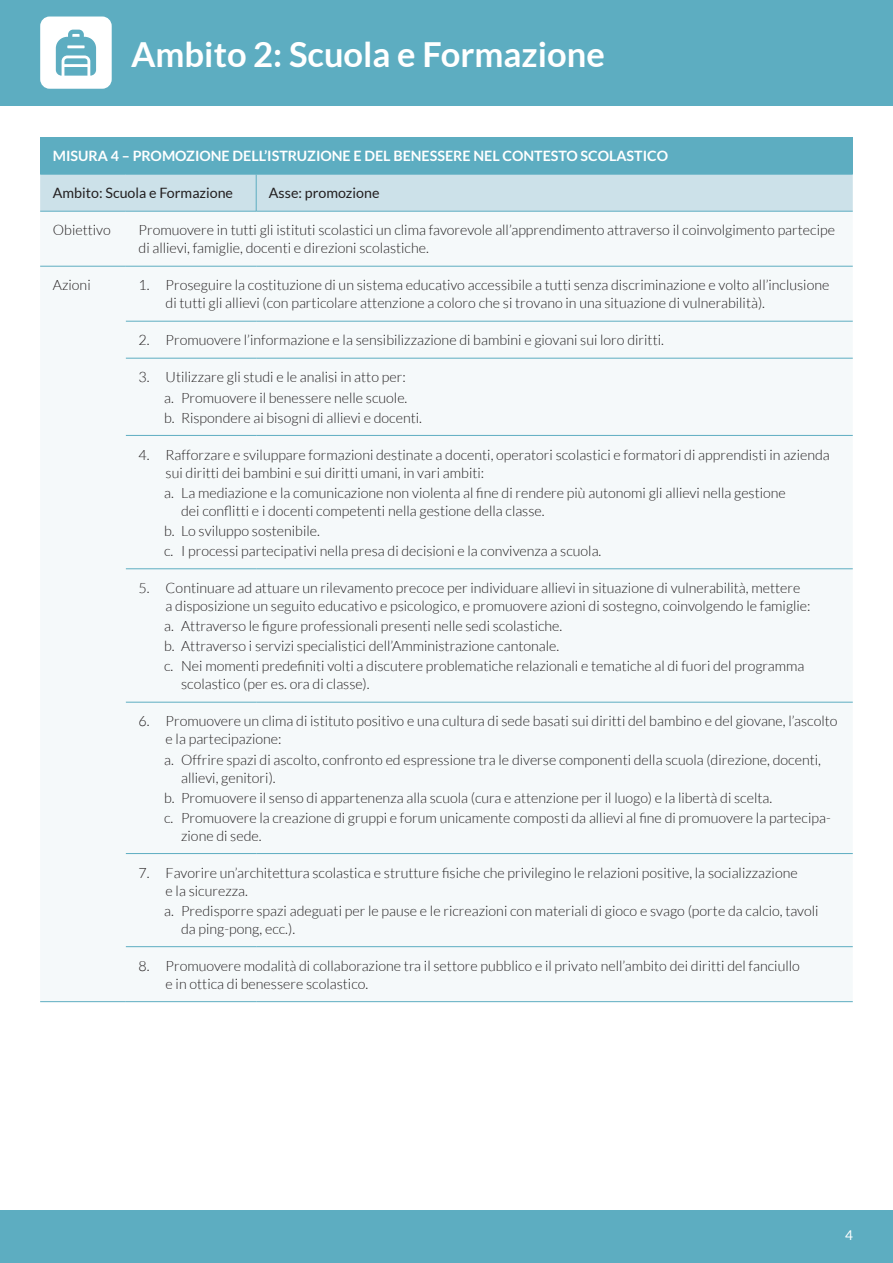
<style>
.page{position:relative;width:893px;height:1263px;background:#fff}
.page>*{position:absolute;margin:0;border:0;box-sizing:border-box;transform-origin:0 0}
.t1{font:700 34.5px "Lato";color:#fff}
.t2{font:300 14.25px/18px "Lato";color:#231f20}
.t3{font:700 14.25px "Lato";color:#fff}
.t4{font:14.25px "Lato";color:#231f20}
.t5{font:13.5px "Lato";color:#fff}
</style>
<div class="page">
<div style="left:0;top:0;width:893px;height:105px;background:#5dadc1"></div>
<div style="left:0;top:1210px;width:893px;height:53px;background:#5dadc1"></div>
<div style="left:40px;top:137px;width:813px;height:37px;background:#5dadc1"></div>
<div style="left:40px;top:175px;width:813px;height:36px;background:#cce1e9"></div>
<div style="left:40px;top:265px;width:813px;height:683px;background:#f5f9fa"></div>
<hr style="left:40px;top:174px;width:86px;height:1px;background:#5dadc1">
<hr style="left:126px;top:174px;width:130px;height:1px;background:#5dadc1">
<hr style="left:256px;top:174px;width:597px;height:1px;background:#5dadc1">
<hr style="left:40px;top:211px;width:86px;height:1px;background:#5dadc1">
<hr style="left:126px;top:211px;width:130px;height:1px;background:#5dadc1">
<hr style="left:256px;top:211px;width:597px;height:1px;background:#5dadc1">
<hr style="left:40px;top:266px;width:86px;height:1px;background:#5dadc1">
<hr style="left:126px;top:266px;width:130px;height:1px;background:#5dadc1">
<hr style="left:256px;top:266px;width:597px;height:1px;background:#5dadc1">
<hr style="left:126px;top:321px;width:130px;height:1px;background:#5dadc1">
<hr style="left:256px;top:321px;width:597px;height:1px;background:#5dadc1">
<hr style="left:126px;top:358px;width:130px;height:1px;background:#5dadc1">
<hr style="left:256px;top:358px;width:597px;height:1px;background:#5dadc1">
<hr style="left:126px;top:435px;width:130px;height:1px;background:#5dadc1">
<hr style="left:256px;top:435px;width:597px;height:1px;background:#5dadc1">
<hr style="left:126px;top:568px;width:130px;height:1px;background:#5dadc1">
<hr style="left:256px;top:568px;width:597px;height:1px;background:#5dadc1">
<hr style="left:40px;top:1001px;width:86px;height:1px;background:#5dadc1">
<hr style="left:126px;top:702px;width:130px;height:1px;background:#5dadc1">
<hr style="left:256px;top:702px;width:597px;height:1px;background:#5dadc1">
<hr style="left:126px;top:853px;width:130px;height:1px;background:#5dadc1">
<hr style="left:256px;top:853px;width:597px;height:1px;background:#5dadc1">
<hr style="left:126px;top:946px;width:130px;height:1px;background:#5dadc1">
<hr style="left:256px;top:946px;width:597px;height:1px;background:#5dadc1">
<hr style="left:126px;top:1001px;width:130px;height:1px;background:#5dadc1">
<hr style="left:256px;top:1001px;width:597px;height:1px;background:#5dadc1">
<hr style="left:256px;top:174px;width:1px;height:37px;background:#5dadc1">
<div style="left:41px;top:18px;width:70px;height:70px;background:#fff;border-radius:8px"></div>
<div style="left:40px;top:17px;width:72px;height:72px;border:2px solid #fff;border-radius:8px"></div>
<svg style="left:56px;top:30px;width:40px;height:46px"></svg>
<p class="t1" style="left:131px;top:34px;width:475px">Ambito 2: Scuola e Formazione</p>
<p class="t3" style="left:53px;top:148px;width:617px">MISURA 4 – PROMOZIONE DELL’ISTRUZIONE E DEL BENESSERE NEL CONTESTO SCOLASTICO</p>
<p class="t4" style="left:53px;top:185px;width:182px">Ambito: Scuola e Formazione</p>
<p class="t4" style="left:269px;top:185px;width:112px">Asse: promozione</p>
<p class="t2" style="left:53px;top:221px;width:59px">Obiettivo</p>
<p class="t2" style="left:139px;top:221px;width:698px">Promuovere in tutti gli istituti scolastici un clima favorevole all’apprendimento attraverso il coinvolgimento partecipe di allievi, famiglie, docenti e direzioni scolastiche.</p>
<p class="t2" style="left:53px;top:276px;width:39px">Azioni</p>
<p class="t2" style="left:166px;top:276px;width:665px;text-indent:-27px">1. Proseguire la costituzione di un sistema educativo accessibile a tutti senza discriminazione e volto all’inclusione di tutti gli allievi (con particolare attenzione a coloro che si trovano in una situazione di vulnerabilità).</p>
<p class="t2" style="left:139px;top:331px;width:527px">2. Promuovere l’informazione e la sensibilizzazione di bambini e giovani sui loro diritti.</p>
<p class="t2" style="left:139px;top:368px;width:269px">3. Utilizzare gli studi e le analisi in atto per:</p>
<p class="t2" style="left:164px;top:388px;width:245px">a. Promuovere il benessere nelle scuole.</p>
<p class="t2" style="left:164px;top:409px;width:259px">b. Rispondere ai bisogni di allievi e docenti.</p>
<p class="t2" style="left:166px;top:446px;width:666px;text-indent:-27px">4. Rafforzare e sviluppare formazioni destinate a docenti, operatori scolastici e formatori di apprendisti in azienda sui diritti dei bambini e sui diritti umani, in vari ambiti:</p>
<p class="t2" style="left:181px;top:484px;width:606px;text-indent:-17px">a. La mediazione e la comunicazione non violenta al fine di rendere più autonomi gli allievi nella gestione dei conflitti e i docenti competenti nella gestione della classe.</p>
<p class="t2" style="left:164px;top:522px;width:157px">b. Lo sviluppo sostenibile.</p>
<p class="t2" style="left:164px;top:542px;width:439px">c. I processi partecipativi nella presa di decisioni e la convivenza a scuola.</p>
<p class="t2" style="left:166px;top:579px;width:646px;text-indent:-27px">5. Continuare ad attuare un rilevamento precoce per individuare allievi in situazione di vulnerabilità, mettere a disposizione un seguito educativo e psicologico, e promuovere azioni di sostegno, coinvolgendo le famiglie:</p>
<p class="t2" style="left:164px;top:617px;width:400px">a. Attraverso le figure professionali presenti nelle sedi scolastiche.</p>
<p class="t2" style="left:164px;top:637px;width:397px">b. Attraverso i servizi specialistici dell’Amministrazione cantonale.</p>
<p class="t2" style="left:181px;top:657px;width:625px;text-indent:-17px">c. Nei momenti predefiniti volti a discutere problematiche relazionali e tematiche al di fuori del programma scolastico (per es. ora di classe).</p>
<p class="t2" style="left:166px;top:712px;width:673px;text-indent:-27px">6. Promuovere un clima di istituto positivo e una cultura di sede basati sui diritti del bambino e del giovane, l’ascolto e la partecipazione:</p>
<p class="t2" style="left:181px;top:750px;width:641px;text-indent:-17px">a. Offrire spazi di ascolto, confronto ed espressione tra le diverse componenti della scuola (direzione, docenti, allievi, genitori).</p>
<p class="t2" style="left:164px;top:789px;width:610px">b. Promuovere il senso di appartenenza alla scuola (cura e attenzione per il luogo) e la libertà di scelta.</p>
<p class="t2" style="left:181px;top:809px;width:651px;text-indent:-17px">c. Promuovere la creazione di gruppi e forum unicamente composti da allievi al fine di promuovere la partecipa&shy;zione di sede.</p>
<p class="t2" style="left:166px;top:864px;width:634px;text-indent:-27px">7. Favorire un’architettura scolastica e strutture fisiche che privilegino le relazioni positive, la socializzazione e la sicurezza.</p>
<p class="t2" style="left:181px;top:902px;width:639px;text-indent:-17px">a. Predisporre spazi adeguati per le pause e le ricreazioni con materiali di gioco e svago (porte da calcio, tavoli da ping-pong, ecc.).</p>
<p class="t2" style="left:166px;top:957px;width:636px;text-indent:-27px">8. Promuovere modalità di collaborazione tra il settore pubblico e il privato nell’ambito dei diritti del fanciullo e in ottica di benessere scolastico.</p>
<p class="t5" style="left:845px;top:1227px;width:9px">4</p>
</div>
